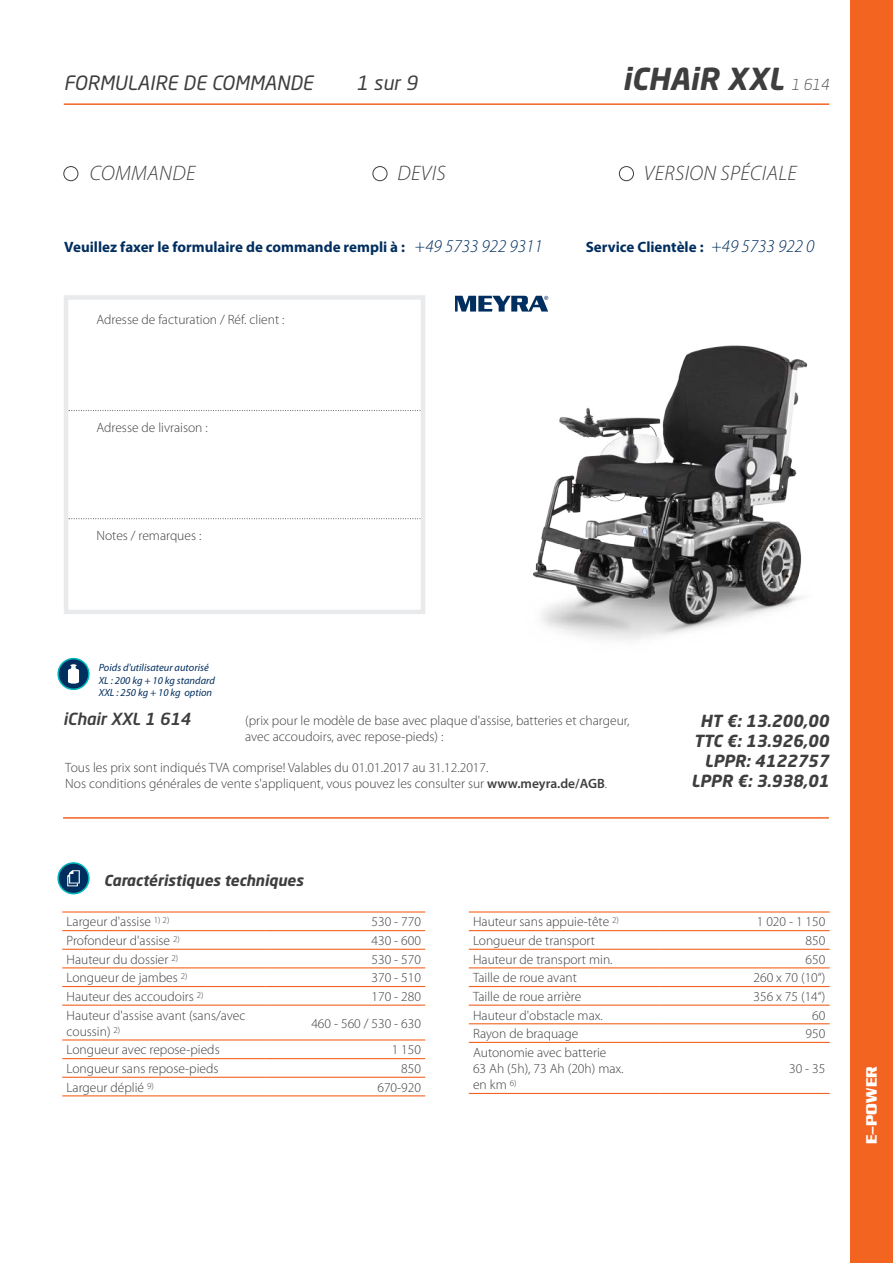
<style>
.page{position:relative;width:893px;height:1263px;background:#fff}
.page>*{position:absolute;margin:0;border:0;box-sizing:border-box;transform-origin:0 0}
.t1{font:italic 700 30px "Neo Sans Std";color:#3e3e3f}
.t2{font:italic 300 21px "Myriad Pro";letter-spacing:.02em;color:#3e3e3f}
.t3{font:italic 19.5px "Neo Sans Std";color:#3e3e3f}
.t4{font:italic 700 16.5px/19.8px "Neo Sans Std";color:#3e3e3f;text-align:right}
.t5{font:italic 500 16.5px "Neo Sans Std";color:#3e3e3f}
.t6{font:700 15px "Myriad Pro";color:#002e5e}
.t7{font:italic 700 15px "Neo Sans Std";color:#3e3e3f}
.t8{font:700 15px "Enter Sansman";color:#fff}
.t9{font:300 13.5px/16.2px "Myriad Pro";color:#3e3e3f}
.t10{font:italic 10.5px/12.6px "Myriad Pro";color:#002e5e}
.s1{font-weight:300;font-size:15px}
.s2{font-weight:300;font-style:italic;font-size:18px}
.s3{font-weight:600}
</style>
<div class="page">
<div style="left:850px;top:0;width:43px;height:1263px;background:#f36421"></div>
<hr style="left:64px;top:103px;width:765px;height:2px;background:#f36421">
<hr style="left:0;top:277px;width:1px;height:194px;background:#e9eaeb">
<img style="left:518px;top:295px;width:290px;height:345px">
<hr style="left:63px;top:817px;width:766px;height:2px;background:#f36421">
<div style="left:58px;top:863px;width:31px;height:31px;background:#002e5e;border-radius:50%"></div>
<div style="left:57px;top:862px;width:33px;height:32px;border:2px solid #00b6bc;border-radius:50%"></div>
<svg style="left:67px;top:870px;width:13px;height:16px"></svg>
<div style="left:58px;top:659px;width:31px;height:30px;background:#002e5e;border-radius:50%"></div>
<div style="left:57px;top:658px;width:33px;height:32px;border:2px solid #00b6bc;border-radius:50%"></div>
<svg style="left:68px;top:664px;width:11px;height:20px"></svg>
<hr style="left:62px;top:911px;width:204px;height:1px;background:#f36421">
<hr style="left:266px;top:911px;width:159px;height:1px;background:#f36421">
<hr style="left:62px;top:930px;width:204px;height:1px;background:#f36421">
<hr style="left:266px;top:930px;width:159px;height:1px;background:#f36421">
<hr style="left:62px;top:949px;width:204px;height:1px;background:#f36421">
<hr style="left:266px;top:949px;width:159px;height:1px;background:#f36421">
<hr style="left:62px;top:967px;width:204px;height:1px;background:#f36421">
<hr style="left:266px;top:967px;width:159px;height:1px;background:#f36421">
<hr style="left:62px;top:986px;width:204px;height:1px;background:#f36421">
<hr style="left:266px;top:986px;width:159px;height:1px;background:#f36421">
<hr style="left:62px;top:1004px;width:204px;height:2px;background:#f36421">
<hr style="left:266px;top:1004px;width:159px;height:2px;background:#f36421">
<hr style="left:62px;top:1039px;width:204px;height:1px;background:#f36421">
<hr style="left:266px;top:1039px;width:159px;height:1px;background:#f36421">
<hr style="left:62px;top:1058px;width:204px;height:1px;background:#f36421">
<hr style="left:266px;top:1058px;width:159px;height:1px;background:#f36421">
<hr style="left:62px;top:1077px;width:204px;height:1px;background:#f36421">
<hr style="left:266px;top:1077px;width:159px;height:1px;background:#f36421">
<hr style="left:62px;top:1095px;width:204px;height:1px;background:#f36421">
<hr style="left:266px;top:1095px;width:159px;height:1px;background:#f36421">
<hr style="left:469px;top:911px;width:191px;height:1px;background:#f36421">
<hr style="left:660px;top:911px;width:170px;height:1px;background:#f36421">
<hr style="left:469px;top:930px;width:191px;height:1px;background:#f36421">
<hr style="left:660px;top:930px;width:170px;height:1px;background:#f36421">
<hr style="left:469px;top:949px;width:191px;height:1px;background:#f36421">
<hr style="left:660px;top:949px;width:170px;height:1px;background:#f36421">
<hr style="left:469px;top:967px;width:191px;height:1px;background:#f36421">
<hr style="left:660px;top:967px;width:170px;height:1px;background:#f36421">
<hr style="left:469px;top:986px;width:191px;height:1px;background:#f36421">
<hr style="left:660px;top:986px;width:170px;height:1px;background:#f36421">
<hr style="left:469px;top:1004px;width:191px;height:2px;background:#f36421">
<hr style="left:660px;top:1004px;width:170px;height:2px;background:#f36421">
<hr style="left:469px;top:1023px;width:191px;height:1px;background:#f36421">
<hr style="left:660px;top:1023px;width:170px;height:1px;background:#f36421">
<hr style="left:469px;top:1042px;width:191px;height:1px;background:#f36421">
<hr style="left:660px;top:1042px;width:170px;height:1px;background:#f36421">
<hr style="left:469px;top:1093px;width:191px;height:1px;background:#f36421">
<hr style="left:660px;top:1093px;width:170px;height:1px;background:#f36421">
<svg style="left:455px;top:296px;width:93px;height:16px"></svg>
<svg style="left:69px;top:410px;width:351px;height:1px"></svg>
<svg style="left:69px;top:518px;width:351px;height:1px"></svg>
<div style="left:64px;top:295px;width:361px;height:319px;border:4px solid #e9eaeb"></div>
<div style="left:63px;top:166px;width:15px;height:15px;border:1px solid #3e3e3f;border-radius:50%"></div>
<div style="left:372px;top:166px;width:15px;height:15px;border:1px solid #3e3e3f;border-radius:50%"></div>
<div style="left:619px;top:166px;width:15px;height:15px;border:1px solid #3e3e3f;border-radius:50%"></div>
<h3 class="t3" style="left:64px;top:71px;width:251px">FORMULAIRE DE COMMANDE</h3>
<h3 class="t3" style="left:356px;top:71px;width:62px">1 sur 9</h3>
<h1 class="t1" style="left:622px;top:60px;width:208px">iCHAiR XXL <span class="s1">1 614</span></h1>
<h2 class="t2" style="left:90px;top:162px;width:107px">COMMANDE</h2>
<h2 class="t2" style="left:398px;top:162px;width:50px">DEVIS</h2>
<h2 class="t2" style="left:644px;top:162px;width:154px">VERSION SPÉCIALE</h2>
<p class="t6" style="left:64px;top:239px;width:480px">Veuillez faxer le formulaire de commande rempli à : <span class="s2">+49 5733 922 9311</span></p>
<p class="t6" style="left:586px;top:239px;width:230px">Service Clientèle : <span class="s2">+49 5733 922 0</span></p>
<p class="t9" style="left:96px;top:312px;width:190px">Adresse de facturation / Réf. client :</p>
<p class="t9" style="left:96px;top:420px;width:113px">Adresse de livraison :</p>
<p class="t9" style="left:96px;top:528px;width:106px">Notes / remarques :</p>
<p class="t10" style="left:99px;top:662px;width:118px">Poids d'utilisateur autorisé<br>XL : 200 kg + 10 kg standard<br>XXL : 250 kg + 10 kg option</p>
<p class="t5" style="left:63px;top:708px;width:129px">iChair XXL 1 614</p>
<p class="t9" style="left:245px;top:712px;width:386px">(prix pour le modèle de base avec plaque d'assise, batteries et chargeur, avec accoudoirs, avec repose-pieds) :</p>
<p class="t9" style="left:65px;top:760px;width:543px">Tous les prix sont indiqués TVA comprise! Valables du 01.01.2017 au 31.12.2017.<br>Nos conditions générales de vente s'appliquent, vous pouvez les consulter sur <span class="s3">www.meyra.de/AGB</span>.</p>
<p class="t7" style="left:104px;top:870px;width:201px">Caractéristiques techniques</p>
<p class="t4" style="left:691px;top:711px;width:139px">HT €: 13.200,00<br>TTC €: 13.926,00<br>LPPR: 4122757<br>LPPR €: 3.938,01</p>
<p class="t9" style="left:67px;top:914px;width:104px">Largeur d'assise <sup>1)</sup> <sup>2)</sup></p>
<p class="t9" style="left:371px;top:914px;width:51px">530 - 770</p>
<p class="t9" style="left:67px;top:933px;width:115px">Profondeur d'assise <sup>2)</sup></p>
<p class="t9" style="left:371px;top:933px;width:51px">430 - 600</p>
<p class="t9" style="left:67px;top:951px;width:113px">Hauteur du dossier <sup>2)</sup></p>
<p class="t9" style="left:371px;top:951px;width:51px">530 - 570</p>
<p class="t9" style="left:67px;top:970px;width:123px">Longueur de jambes <sup>2)</sup></p>
<p class="t9" style="left:371px;top:970px;width:51px">370 - 510</p>
<p class="t9" style="left:67px;top:988px;width:139px">Hauteur des accoudoirs <sup>2)</sup></p>
<p class="t9" style="left:371px;top:988px;width:51px">170 - 280</p>
<p class="t9" style="left:67px;top:1007px;width:180px">Hauteur d'assise avant (sans/avec coussin) <sup>2)</sup></p>
<p class="t9" style="left:311px;top:1015px;width:111px">460 - 560 / 530 - 630</p>
<p class="t9" style="left:67px;top:1042px;width:155px">Longueur avec repose-pieds</p>
<p class="t9" style="left:392px;top:1042px;width:31px">1 150</p>
<p class="t9" style="left:67px;top:1060px;width:153px">Longueur sans repose-pieds</p>
<p class="t9" style="left:401px;top:1060px;width:21px">850</p>
<p class="t9" style="left:67px;top:1079px;width:89px">Largeur déplié <sup>9)</sup></p>
<p class="t9" style="left:377px;top:1079px;width:45px">670-920</p>
<p class="t9" style="left:473px;top:914px;width:147px">Hauteur sans appuie-tête <sup>2)</sup></p>
<p class="t9" style="left:757px;top:914px;width:70px">1 020 - 1 150</p>
<p class="t9" style="left:473px;top:933px;width:123px">Longueur de transport</p>
<p class="t9" style="left:806px;top:933px;width:21px">850</p>
<p class="t9" style="left:473px;top:951px;width:141px">Hauteur de transport min.</p>
<p class="t9" style="left:806px;top:951px;width:21px">650</p>
<p class="t9" style="left:473px;top:970px;width:105px">Taille de roue avant</p>
<p class="t9" style="left:753px;top:970px;width:73px">260 x 70 (10“)</p>
<p class="t9" style="left:473px;top:988px;width:110px">Taille de roue arrière</p>
<p class="t9" style="left:753px;top:988px;width:73px">356 x 75 (14“)</p>
<p class="t9" style="left:473px;top:1007px;width:131px">Hauteur d'obstacle max.</p>
<p class="t9" style="left:812px;top:1007px;width:15px">60</p>
<p class="t9" style="left:473px;top:1026px;width:107px">Rayon de braquage</p>
<p class="t9" style="left:806px;top:1026px;width:21px">950</p>
<p class="t9" style="left:473px;top:1044px;width:152px">Autonomie avec batterie<br>63 Ah (5h), 73 Ah (20h) max. en km <sup>6)</sup></p>
<p class="t9" style="left:789px;top:1060px;width:38px">30 - 35</p>
<p class="t8" style="left:863px;top:1144px;width:80px;rotate:-90deg">E-POWER</p>
</div>
